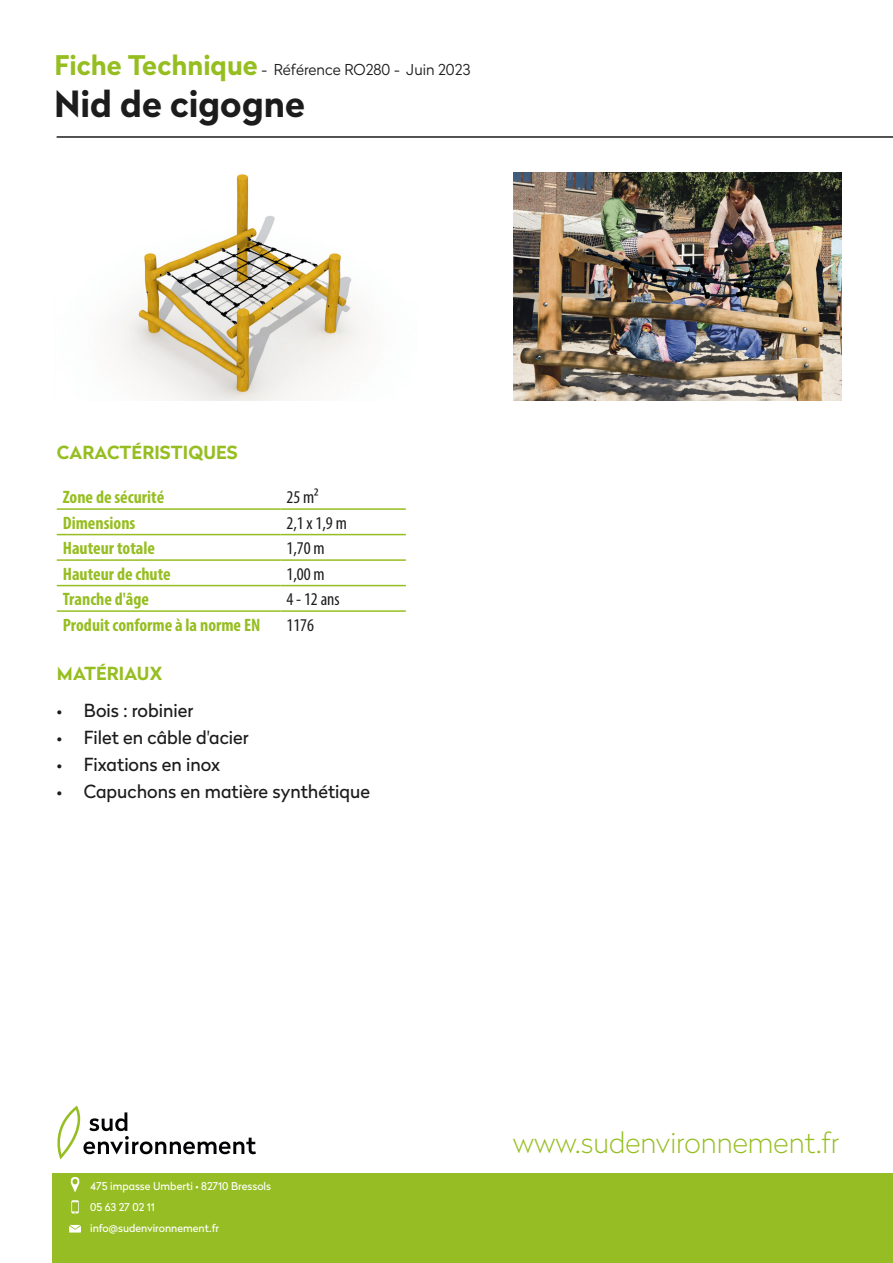
<style>
.page{position:relative;width:893px;height:1263px;background:#fff}
.page>*{position:absolute;margin:0;border:0;box-sizing:border-box;transform-origin:0 0}
.t1{font:700 36px "Radikal";color:#1c1c1c}
.t2{font:100 28.5px "Radikal";color:#96be21}
.t3{font:700 condensed 18px "Myriad Pro";color:#96be21}
.t4{font:18px "Radikal";color:#1c1c1c}
.t5{font:condensed 18px "Myriad Pro";color:#1c1c1c}
.t6{font:700 18px "Radikal";letter-spacing:.005em;color:#96be21}
.t7{font:300 15px "Radikal";color:#1c1c1c}
.t8{font:10.65px/20.5px "Radikal";color:#fff}
.s1{font-weight:700;font-size:27px;color:#96be21}
</style>
<div class="page">
<div style="left:53px;top:1172px;width:840px;height:91px;background:#96be24"></div>
<svg style="left:57px;top:1106px;width:199px;height:53px"></svg>
<svg style="left:70px;top:1177px;width:10px;height:15px"></svg>
<svg style="left:69px;top:1225px;width:12px;height:7px"></svg>
<svg style="left:71px;top:1200px;width:8px;height:13px"></svg>
<hr style="left:57px;top:136px;width:836px;height:2px;background:#1c1c1c">
<hr style="left:57px;top:508px;width:223px;height:2px;background:#96be21">
<hr style="left:280px;top:508px;width:126px;height:2px;background:#96be21">
<hr style="left:57px;top:534px;width:223px;height:1px;background:#96be21">
<hr style="left:280px;top:534px;width:126px;height:1px;background:#96be21">
<hr style="left:57px;top:559px;width:223px;height:2px;background:#96be21">
<hr style="left:280px;top:559px;width:126px;height:2px;background:#96be21">
<hr style="left:57px;top:585px;width:223px;height:1px;background:#96be21">
<hr style="left:280px;top:585px;width:126px;height:1px;background:#96be21">
<hr style="left:57px;top:610px;width:223px;height:2px;background:#96be21">
<hr style="left:280px;top:610px;width:126px;height:2px;background:#96be21">
<img style="left:109px;top:174px;width:258px;height:227px">
<img style="left:513px;top:173px;width:328px;height:228px">
<p class="t7" style="left:55px;top:59px;width:417px"><span class="s1">Fiche Technique</span> - Référence RO280 - Juin 2023</p>
<p class="t1" style="left:54px;top:78px;width:252px">Nid de cigogne</p>
<p class="t6" style="left:57px;top:439px;width:182px">CARACTÉRISTIQUES</p>
<p class="t3" style="left:63px;top:486px;width:103px">Zone de sécurité</p>
<p class="t5" style="left:286px;top:486px;width:34px">25 m²</p>
<p class="t3" style="left:63px;top:511px;width:74px">Dimensions</p>
<p class="t5" style="left:286px;top:512px;width:62px">2,1 x 1,9 m</p>
<p class="t3" style="left:63px;top:537px;width:94px">Hauteur totale</p>
<p class="t5" style="left:286px;top:537px;width:40px">1,70 m</p>
<p class="t3" style="left:63px;top:562px;width:109px">Hauteur de chute</p>
<p class="t5" style="left:286px;top:563px;width:40px">1,00 m</p>
<p class="t3" style="left:63px;top:588px;width:88px">Tranche d'âge</p>
<p class="t5" style="left:286px;top:588px;width:55px">4 - 12 ans</p>
<p class="t3" style="left:63px;top:613px;width:199px">Produit conforme à la norme EN</p>
<p class="t5" style="left:286px;top:614px;width:29px">1176</p>
<p class="t6" style="left:57px;top:661px;width:107px">MATÉRIAUX</p>
<p class="t4" style="left:57px;top:698px;width:138px">• Bois : robinier</p>
<p class="t4" style="left:57px;top:725px;width:193px">• Filet en câble d'acier</p>
<p class="t4" style="left:57px;top:752px;width:165px">• Fixations en inox</p>
<p class="t4" style="left:57px;top:779px;width:315px">• Capuchons en matière synthétique</p>
<p class="t8" style="left:90px;top:1175px;width:182px">475 impasse Umberti • 82710 Bressols<br>05 63 27 02 11</p>
<p class="t8" style="left:90px;top:1217px;width:130px">info@sudenvironnement.fr</p>
<h2 class="t2" style="left:513px;top:1123px;width:328px">www.sudenvironnement.fr</h2>
</div>
